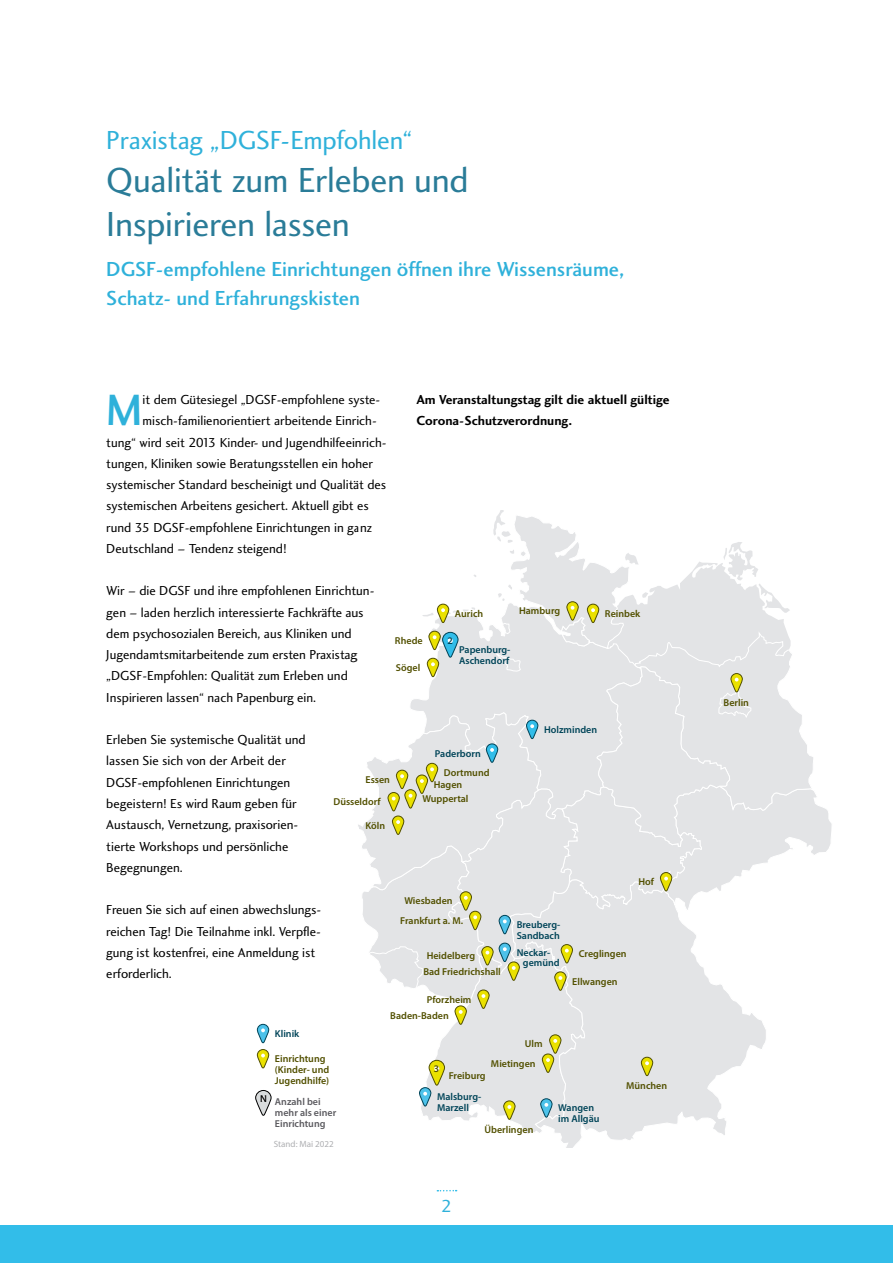
<style>
.page{position:relative;width:893px;height:1263px;background:#fff}
.page>*{position:absolute;margin:0;border:0;box-sizing:border-box;transform-origin:0 0}
.t1{font:45.3px "Charlotte Sans Medium Plain";color:#2fb1da}
.t2{font:36px/43.5px "Charlotte Sans Book Plain";letter-spacing:-.01em;color:#2a7c98}
.t3{font:27px "Charlotte Sans Book Plain";letter-spacing:-.005em;color:#2fb1da}
.t4{font:21px/28.5px "Charlotte Sans Medium Plain";color:#2fb1da}
.t5{font:18px "Charlotte Sans Book Plain";color:#2fb1da}
.t6{font:13.5px/21.3px "Charlotte Sans Book Plain";color:#000}
.t7{font:13.5px/21.3px "Charlotte Sans Bold Plain";color:#000}
.t8{font:600 10.05px/11.1px "Myriad Pro";color:#525000}
.t9{font:600 10.05px/11.1px "Myriad Pro";color:#004458}
.t10{font:600 10.05px/11.1px "Myriad Pro";color:#5c5b60}
.t11{font:600 10.05px "Myriad Pro";color:#000}
.t12{font:9px "Myriad Pro";color:#aeafb2}
</style>
<div class="page">
<div style="left:0;top:1225px;width:893px;height:38px;background:#32bde9"></div>
<svg style="left:437px;top:1190px;width:20px;height:1px"></svg>
<svg style="left:561px;top:1135px;width:72px;height:12px"></svg>
<svg style="left:256px;top:1023px;width:14px;height:45px"></svg>
<svg style="left:255px;top:1090px;width:17px;height:26px"></svg>
<svg style="left:358px;top:510px;width:474px;height:625px"></svg>
<h3 class="t3" style="left:106px;top:125px;width:307px">Praxistag „DGSF-Empfohlen“</h3>
<h2 class="t2" style="left:106px;top:159px;width:364px">Qualität zum Erleben und<br>Inspirieren lassen</h2>
<h3 class="t4" style="left:106px;top:255px;width:520px">DGSF-empfohlene Einrichtungen öffnen ihre Wissensräume,<br>Schatz- und Erfahrungskisten</h3>
<h1 class="t1" style="left:106px;top:384px;width:38px">M</h1>
<p class="t6" style="left:143px;top:389px;width:239px">it dem Gütesiegel „DGSF-empfohlene syste-</p>
<p class="t7" style="left:416px;top:389px;width:255px">Am Veranstaltungstag gilt die aktuell gültige<br>Corona-Schutzverordnung.</p>
<p class="t6" style="left:143px;top:410px;width:236px">misch-familienorientiert arbeitende Einrich-</p>
<p class="t6" style="left:106px;top:432px;width:282px">tung“ wird seit 2013 Kinder- und Jugendhilfeeinrich-</p>
<p class="t6" style="left:106px;top:453px;width:268px">tungen, Kliniken sowie Beratungsstellen ein hoher</p>
<p class="t6" style="left:106px;top:474px;width:281px">systemischer Standard bescheinigt und Qualität des</p>
<p class="t6" style="left:106px;top:495px;width:264px">systemischen Arbeitens gesichert. Aktuell gibt es</p>
<p class="t6" style="left:106px;top:517px;width:267px">rund 35 DGSF-empfohlene Einrichtungen in ganz</p>
<p class="t6" style="left:106px;top:538px;width:182px">Deutschland – Tendenz steigend!</p>
<p class="t6" style="left:106px;top:580px;width:270px">Wir – die DGSF und ihre empfohlenen Einrichtun&shy;gen – laden herzlich interessierte Fachkräfte aus dem psychosozialen Bereich, aus Kliniken und Jugendamtsmitarbeitende zum ersten Praxistag „DGSF-Empfohlen: Qualität zum Erleben und Inspirieren lassen“ nach Papenburg ein.</p>
<p class="t6" style="left:106px;top:729px;width:201px">Erleben Sie systemische Qualität und lassen Sie sich von der Arbeit der<br>DGSF-empfohlenen Einrichtungen begeistern! Es wird Raum geben für<br>Austausch, Vernetzung, praxisorien&shy;tierte Workshops und persönliche<br>Begegnungen.</p>
<p class="t6" style="left:106px;top:899px;width:217px">Freuen Sie sich auf einen abwechslungs&shy;reichen Tag! Die Teilnahme inkl. Verpfle&shy;gung ist kostenfrei, eine Anmeldung ist erforderlich.</p>
<p class="t8" style="left:519px;top:605px;width:43px">Hamburg</p>
<p class="t8" style="left:455px;top:608px;width:30px">Aurich</p>
<p class="t9" style="left:459px;top:644px;width:53px">Papenburg-<br>Aschendorf</p>
<p class="t8" style="left:605px;top:608px;width:37px">Reinbek</p>
<p class="t8" style="left:395px;top:635px;width:29px">Rhede</p>
<p class="t8" style="left:396px;top:662px;width:26px">Sögel</p>
<p class="t9" style="left:447px;top:635px;width:7px">2</p>
<p class="t9" style="left:544px;top:724px;width:55px">Holzminden</p>
<p class="t9" style="left:435px;top:748px;width:47px">Paderborn</p>
<p class="t8" style="left:422px;top:793px;width:48px">Wuppertal</p>
<p class="t8" style="left:434px;top:766px;width:57px;line-height:11.7px;text-indent:10px">Dortmund<br>Hagen</p>
<p class="t8" style="left:366px;top:774px;width:26px">Essen</p>
<p class="t8" style="left:333px;top:796px;width:49px">Düsseldorf</p>
<p class="t8" style="left:365px;top:819px;width:21px">Köln</p>
<p class="t8" style="left:638px;top:876px;width:17px">Hof</p>
<p class="t8" style="left:404px;top:895px;width:50px">Wiesbaden</p>
<p class="t8" style="left:400px;top:915px;width:64px">Frankfurt a. M.</p>
<p class="t9" style="left:517px;top:919px;width:45px">Breuberg-<br>Sandbach</p>
<p class="t9" style="left:523px;top:947px;width:38px;line-height:10.1px;text-indent:-6px">Neckar&shy;gemünd</p>
<p class="t8" style="left:579px;top:948px;width:49px">Creglingen</p>
<p class="t8" style="left:427px;top:950px;width:50px">Heidelberg</p>
<p class="t8" style="left:423px;top:965px;width:79px">Bad Friedrichshall</p>
<p class="t8" style="left:390px;top:991px;width:83px;line-height:15.9px;text-indent:37px">Pforzheim<br>Baden-Baden</p>
<p class="t8" style="left:572px;top:975px;width:47px">Ellwangen</p>
<p class="t11" style="left:260px;top:1092px;width:8px">N</p>
<p class="t9" style="left:275px;top:1027px;width:26px">Klinik</p>
<p class="t8" style="left:275px;top:1053px;width:56px">Einrichtung (Kinder- und<br>Jugendhilfe)</p>
<p class="t10" style="left:275px;top:1095px;width:63px">Anzahl bei mehr als einer<br>Einrichtung</p>
<p class="t12" style="left:274px;top:1138px;width:61px">Stand: Mai 2022</p>
<p class="t8" style="left:434px;top:1063px;width:7px">3</p>
<p class="t8" style="left:525px;top:1038px;width:19px">Ulm</p>
<p class="t8" style="left:491px;top:1057px;width:46px">Mietingen</p>
<p class="t8" style="left:449px;top:1070px;width:38px">Freiburg</p>
<p class="t9" style="left:437px;top:1091px;width:46px">Malsburg-<br>Marzell</p>
<p class="t8" style="left:484px;top:1124px;width:50px">Überlingen</p>
<p class="t9" style="left:558px;top:1102px;width:43px">Wangen im Allgäu</p>
<h3 class="t5" style="left:441px;top:1196px;width:12px">2</h3>
<p class="t8" style="left:626px;top:1080px;width:42px">München</p>
<p class="t8" style="left:723px;top:696px;width:27px">Berlin</p>
</div>
